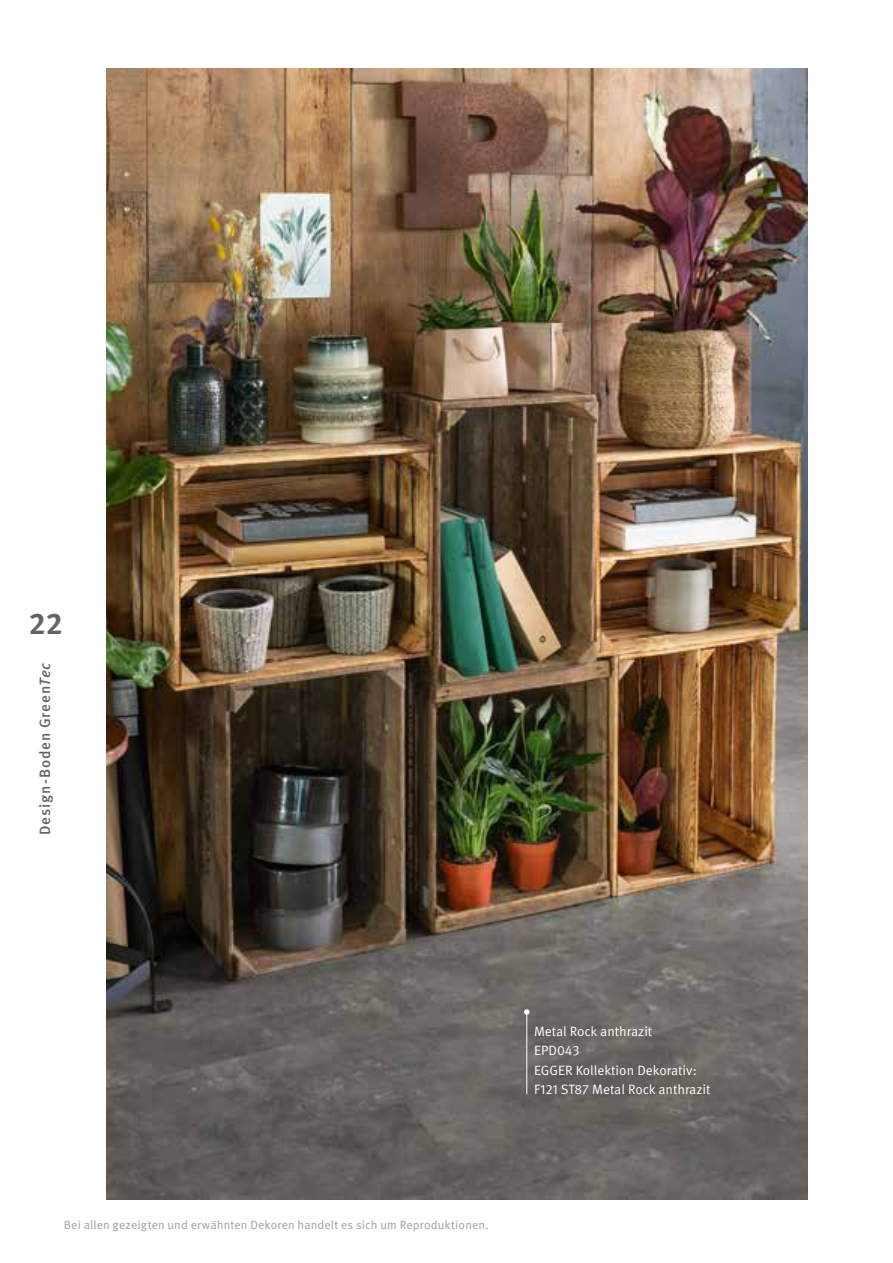
<style>
.page{position:relative;width:893px;height:1263px;background:#fff}
.page>*{position:absolute;margin:0;border:0;box-sizing:border-box;transform-origin:0 0}
.t1{font:700 30px "Meta Pro";color:#636466}
.t2{font:500 15px "Meta Pro";letter-spacing:.055em;color:#636466}
.t3{font:13.5px/19.5px "Meta Pro";color:#fff}
.t4{font:12px "Meta Pro";letter-spacing:.01em;color:#9d9fa2}
.s1{font-style:italic}
</style>
<div class="page">
<img style="left:106px;top:68px;width:702px;height:1131px">
<div style="left:512px;top:1005px;width:219px;height:112px;background:#000;opacity:.5"></div>
<hr style="left:526px;top:1012px;width:1px;height:82px;background:#fff">
<svg style="left:524px;top:1009px;width:5px;height:6px"></svg>
<h1 class="t1" style="left:29px;top:600px;width:36px">22</h1>
<p class="t2" style="left:36px;top:835px;width:174px;rotate:-90deg">Design-Boden Green<span class="s1">Tec</span></p>
<p class="t3" style="left:534px;top:1021px;width:178px">Metal Rock anthrazit<br>EPD043<br>EGGER Kollektion Dekorativ:<br>F121 ST87 Metal Rock anthrazit</p>
<p class="t4" style="left:64px;top:1217px;width:426px">Bei allen gezeigten und erwähnten Dekoren handelt es sich um Reproduktionen.</p>
</div>
